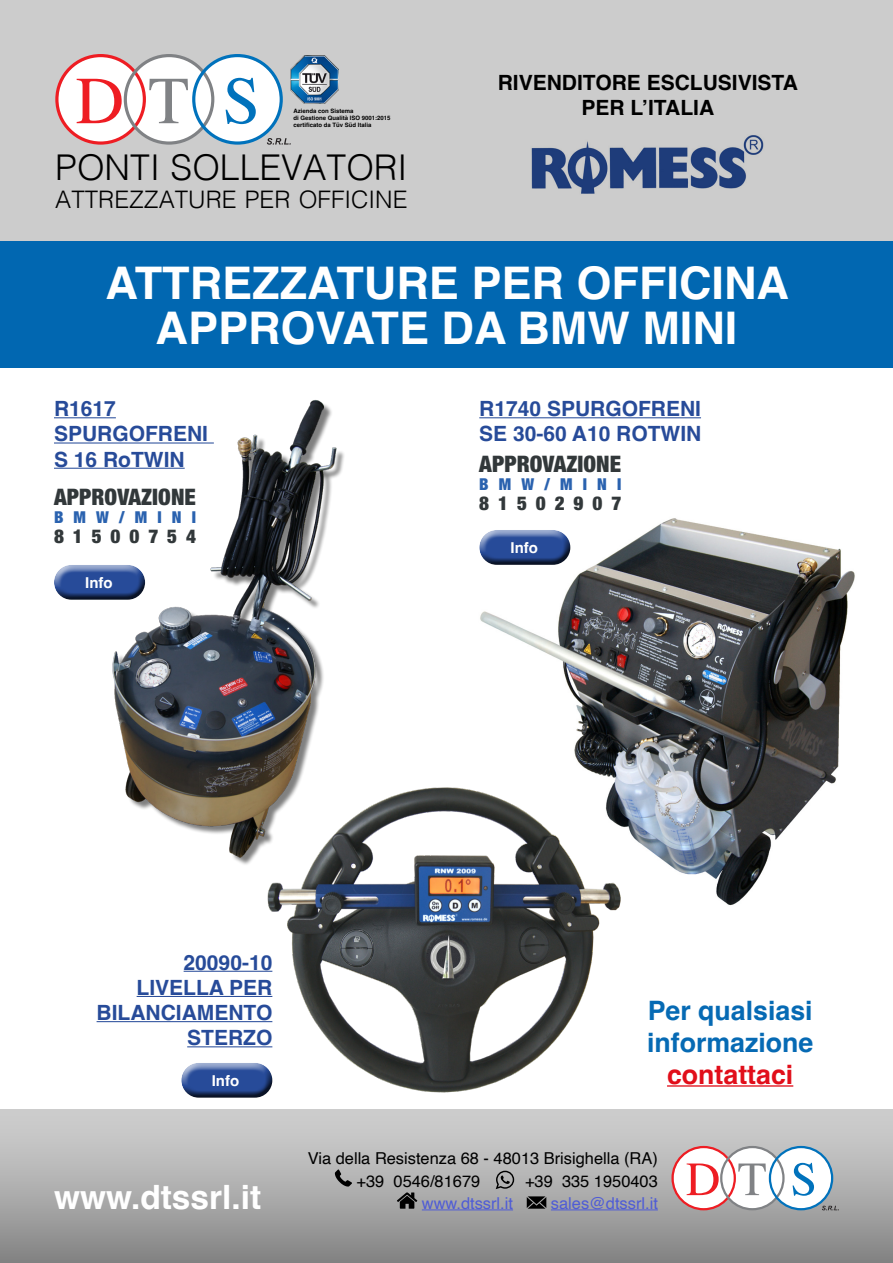
<style>
.page{position:relative;width:893px;height:1263px;background:#fff}
.page>*{position:absolute;margin:0;border:0;box-sizing:border-box;transform-origin:0 0}
.t1{font:700 45px "Helvetica";color:#fff}
.t2{font:300 35.55px "Helvetica";color:#000}
.t3{font:700 33.45px "Helvetica";color:#fff}
.t4{font:700 26.7px/32.1px "Helvetica";color:#066ab4;text-align:center}
.t5{font:300 24.15px "Helvetica";color:#000}
.t6{font:900 condensed 22.8px "Helvetica Neue LT Std";letter-spacing:.005em;color:#32383a}
.t7{font:700 21px/25.2px "Helvetica";color:#274b99}
.t8{font:700 21px/25.2px "Helvetica";color:#000;text-align:center}
.t9{font:900 condensed 19.2px "Helvetica Neue LT Std";letter-spacing:.465em;color:#32383a}
.t10{font:16.35px "Helvetica";color:#000}
.t11{font:16.35px "Helvetica";color:#4f5cd6}
.t12{font:900 condensed 16.35px "Helvetica Neue LT Std";letter-spacing:.62em;color:#2a62af}
.t13{font:700 15px "Helvetica";color:#fff}
.t14{font:700 6px/7.2px "Helvetica";color:#000}
.s1{color:#e10e1a}
</style>
<div class="page">
<img style="left:480px;top:518px;width:375px;height:388px">
<div style="left:0;top:0;width:893px;height:241px;background:#ccc"></div>
<div style="left:0;top:241px;width:893px;height:127px;background:#0167b1"></div>
<img style="left:531px;top:135px;width:233px;height:59px">
<hr style="left:479px;top:417px;width:222px;height:1px;background:#274b99">
<div style="left:472px;top:522px;width:102px;height:38px;background:#fff;opacity:.75"></div>
<div style="left:475px;top:534px;width:103px;height:39px;background:#000;opacity:.75"></div>
<img style="left:291px;top:55px;width:48px;height:48px">
<svg style="left:55px;top:54px;width:236px;height:91px"></svg>
<div style="left:0;top:1110px;width:893px;height:153px;background:linear-gradient(to bottom,#d4d4d4,#868686)"></div>
<hr style="left:667px;top:1085px;width:126px;height:2px;background:#e10e1a">
<svg style="left:671px;top:1146px;width:168px;height:64px"></svg>
<hr style="left:422px;top:1209px;width:91px;height:1px;background:#4f5cd6">
<hr style="left:551px;top:1209px;width:107px;height:1px;background:#4f5cd6">
<svg style="left:335px;top:1169px;width:17px;height:17px"></svg>
<svg style="left:496px;top:1171px;width:18px;height:18px"></svg>
<svg style="left:397px;top:1192px;width:20px;height:17px"></svg>
<svg style="left:527px;top:1196px;width:19px;height:13px"></svg>
<img style="left:54px;top:400px;width:290px;height:463px">
<img style="left:242px;top:773px;width:409px;height:337px">
<hr style="left:184px;top:971px;width:88px;height:1px;background:#274b99">
<hr style="left:137px;top:996px;width:135px;height:1px;background:#274b99">
<hr style="left:97px;top:1021px;width:175px;height:1px;background:#274b99">
<hr style="left:187px;top:1046px;width:85px;height:1px;background:#274b99">
<div style="left:174px;top:1055px;width:102px;height:38px;background:#fff;opacity:.75"></div>
<div style="left:177px;top:1067px;width:103px;height:39px;background:#000;opacity:.75"></div>
<p class="t14" style="left:293px;top:108px;width:99px">Azienda con Sistema<br>di Gestione Qualità ISO 9001:2015 certificato da Tüv Süd Italia</p>
<p class="t2" style="left:55px;top:138px;width:354px">PONTI SOLLEVATORI</p>
<p class="t5" style="left:55px;top:179px;width:354px">ATTREZZATURE PER OFFICINE</p>
<p class="t8" style="left:498px;top:72px;width:302px">RIVENDITORE ESCLUSIVISTA<br>PER L’ITALIA</p>
<p class="t1" style="left:106px;top:256px;width:685px">ATTREZZATURE PER OFFICINA</p>
<p class="t1" style="left:156px;top:301px;width:583px">APPROVATE DA BMW MINI</p>
<p class="t7" style="left:54px;top:399px;width:156px">R1617<br>SPURGOFRENI<br>S 16 RoTWIN</p>
<p class="t6" style="left:54px;top:483px;width:143px">APPROVAZIONE</p>
<p class="t12" style="left:54px;top:507px;width:144px">BMW/MINI</p>
<p class="t9" style="left:54px;top:524px;width:144px">81500754</p>
<p class="t13" style="left:85px;top:573px;width:29px">Info</p>
<p class="t7" style="left:479px;top:399px;width:224px">R1740 SPURGOFRENI<br>SE 30-60 A10 ROTWIN</p>
<p class="t6" style="left:479px;top:450px;width:143px">APPROVAZIONE</p>
<p class="t12" style="left:479px;top:474px;width:144px">BMW/MINI</p>
<p class="t9" style="left:479px;top:491px;width:144px">81502907</p>
<p class="t13" style="left:511px;top:539px;width:29px">Info</p>
<p class="t7" style="left:97px;top:952px;width:177px;text-align:right">20090-10<br>LIVELLA PER<br>BILANCIAMENTO<br>STERZO</p>
<p class="t13" style="left:212px;top:1071px;width:29px">Info</p>
<p class="t3" style="left:54px;top:1177px;width:209px">www.dtssrl.it</p>
<p class="t4" style="left:647px;top:997px;width:168px">Per qualsiasi informazione <span class="s1">contattaci</span></p>
<p class="t10" style="left:308px;top:1146px;width:352px">Via della Resistenza 68 - 48013 Brisighella (RA)</p>
<p class="t10" style="left:357px;top:1168px;width:125px">+39 0546/81679</p>
<p class="t10" style="left:525px;top:1168px;width:134px">+39 335 1950403</p>
<p class="t11" style="left:422px;top:1190px;width:93px">www.dtssrl.it</p>
<p class="t11" style="left:551px;top:1190px;width:108px">sales@dtssrl.it</p>
</div>
